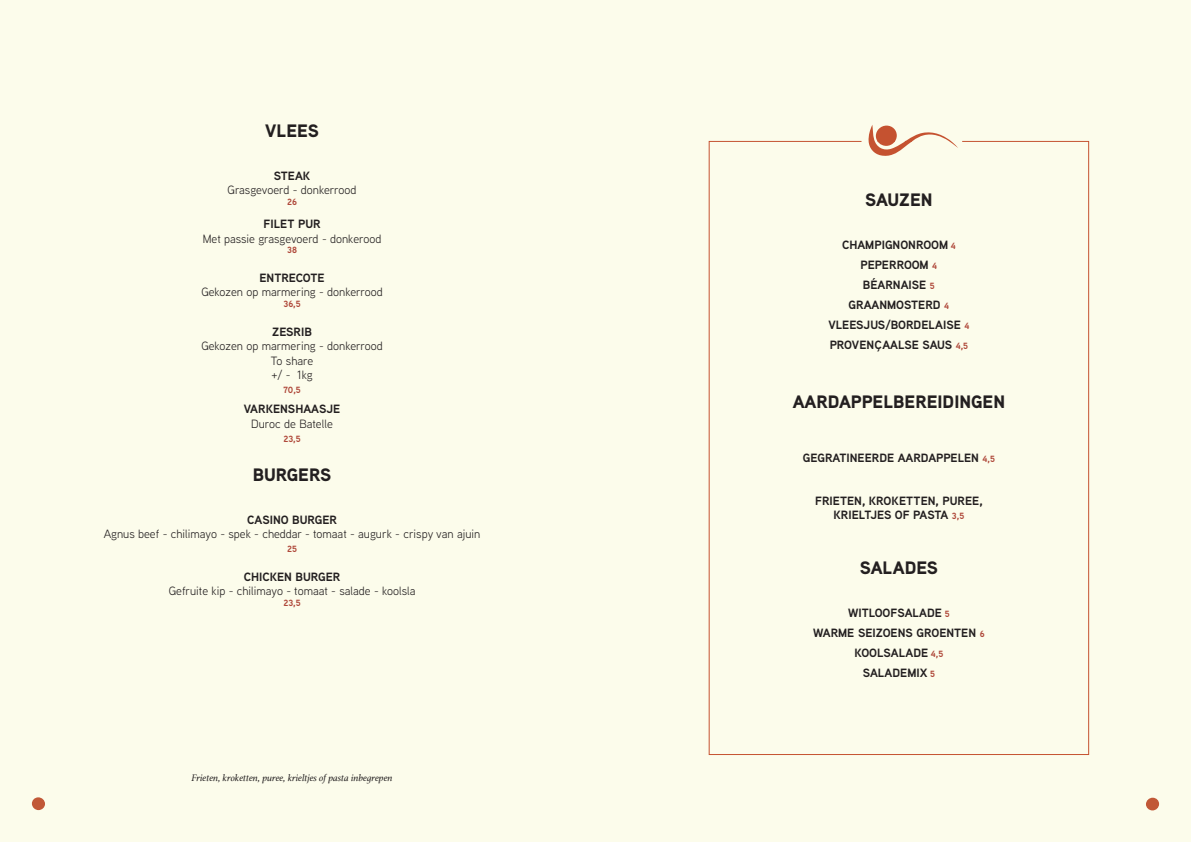
<style>
.page{position:relative;width:1191px;height:842px;background:#fff}
.page>*{position:absolute;margin:0;border:0;box-sizing:border-box;transform-origin:0 0}
.t1{font:900 18px "Aaux Next";color:#231f20}
.t2{font:700 12px/20.1px "Aaux Next";color:#231f20;text-align:center}
.t3{font:12px/14.4px "Aaux Next";color:#231f20;text-align:center}
.t4{font:italic 10px "Athelas";color:#231f20}
.t5{font:700 9px "Aaux Next";color:#af483a}
.s1{font-size:9px;color:#af483a}
</style>
<div class="page">
<div style="left:0;top:0;width:595px;height:842px;background:#fcfceb"></div>
<div style="left:595px;top:0;width:596px;height:842px;background:#fcfceb"></div>
<div style="left:1146px;top:798px;width:13px;height:12px;background:#c15837;border-radius:50%"></div>
<div style="left:32px;top:797px;width:13px;height:13px;background:#c15837;border-radius:50%"></div>
<svg style="left:708px;top:141px;width:381px;height:614px"></svg>
<svg style="left:868px;top:125px;width:90px;height:34px"></svg>
<div style="left:876px;top:126px;width:21px;height:20px;background:#c55230;border-radius:50%"></div>
<h1 class="t1" style="left:265px;top:118px;width:55px">VLEES</h1>
<p class="t2" style="left:274px;top:166px;width:38px">STEAK</p>
<p class="t3" style="left:228px;top:183px;width:130px">Grasgevoerd - donkerrood</p>
<p class="t5" style="left:287px;top:196px;width:11px">26</p>
<p class="t2" style="left:263px;top:214px;width:59px">FILET PUR</p>
<p class="t3" style="left:203px;top:231px;width:180px">Met passie grasgevoerd - donkerood</p>
<p class="t5" style="left:287px;top:244px;width:11px">38</p>
<p class="t2" style="left:259px;top:267px;width:67px">ENTRECOTE</p>
<p class="t3" style="left:201px;top:285px;width:183px">Gekozen op marmering - donkerrood</p>
<p class="t5" style="left:283px;top:298px;width:19px">36,5</p>
<p class="t2" style="left:272px;top:321px;width:41px">ZESRIB</p>
<p class="t3" style="left:201px;top:338px;width:183px">Gekozen op marmering - donkerrood<br>To share<br>+/ - 1kg</p>
<p class="t5" style="left:283px;top:384px;width:19px">70,5</p>
<p class="t2" style="left:244px;top:399px;width:98px">VARKENSHAASJE</p>
<p class="t3" style="left:251px;top:416px;width:83px">Duroc de Batelle</p>
<p class="t5" style="left:283px;top:433px;width:19px">23,5</p>
<h1 class="t1" style="left:253px;top:462px;width:80px">BURGERS</h1>
<p class="t2" style="left:247px;top:509px;width:91px">CASINO BURGER</p>
<p class="t3" style="left:104px;top:526px;width:378px">Agnus beef - chilimayo - spek - cheddar - tomaat - augurk - crispy van ajuin</p>
<p class="t5" style="left:287px;top:543px;width:11px">25</p>
<p class="t2" style="left:244px;top:566px;width:98px">CHICKEN BURGER</p>
<p class="t3" style="left:169px;top:583px;width:248px">Gefruite kip - chilimayo - tomaat - salade - koolsla</p>
<p class="t5" style="left:283px;top:597px;width:19px">23,5</p>
<p class="t4" style="left:191px;top:770px;width:203px">Frieten, kroketten, puree, krieltjes of pasta inbegrepen</p>
<h1 class="t1" style="left:865px;top:187px;width:69px">SAUZEN</h1>
<p class="t2" style="left:828px;top:234px;width:142px">CHAMPIGNONROOM <span class="s1">4<br></span>PEPERROOM <span class="s1">4<br></span>BÉARNAISE <span class="s1">5<br></span>GRAANMOSTERD <span class="s1">4<br></span>VLEESJUS/BORDELAISE <span class="s1">4<br></span>PROVENÇAALSE SAUS <span class="s1">4,5</span></p>
<h1 class="t1" style="left:792px;top:389px;width:214px">AARDAPPELBEREIDINGEN</h1>
<p class="t2" style="left:803px;top:447px;width:194px">GEGRATINEERDE AARDAPPELEN <span class="s1">4,5</span></p>
<p class="t2" style="left:815px;top:493px;width:169px;line-height:14.4px">FRIETEN, KROKETTEN, PUREE,<br>KRIELTJES OF PASTA <span class="s1">3,5</span></p>
<h1 class="t1" style="left:859px;top:555px;width:80px">SALADES</h1>
<p class="t2" style="left:813px;top:602px;width:173px">WITLOOFSALADE <span class="s1">5<br></span>WARME SEIZOENS GROENTEN <span class="s1">6<br></span>KOOLSALADE <span class="s1">4,5<br></span>SALADEMIX <span class="s1">5</span></p>
</div>
